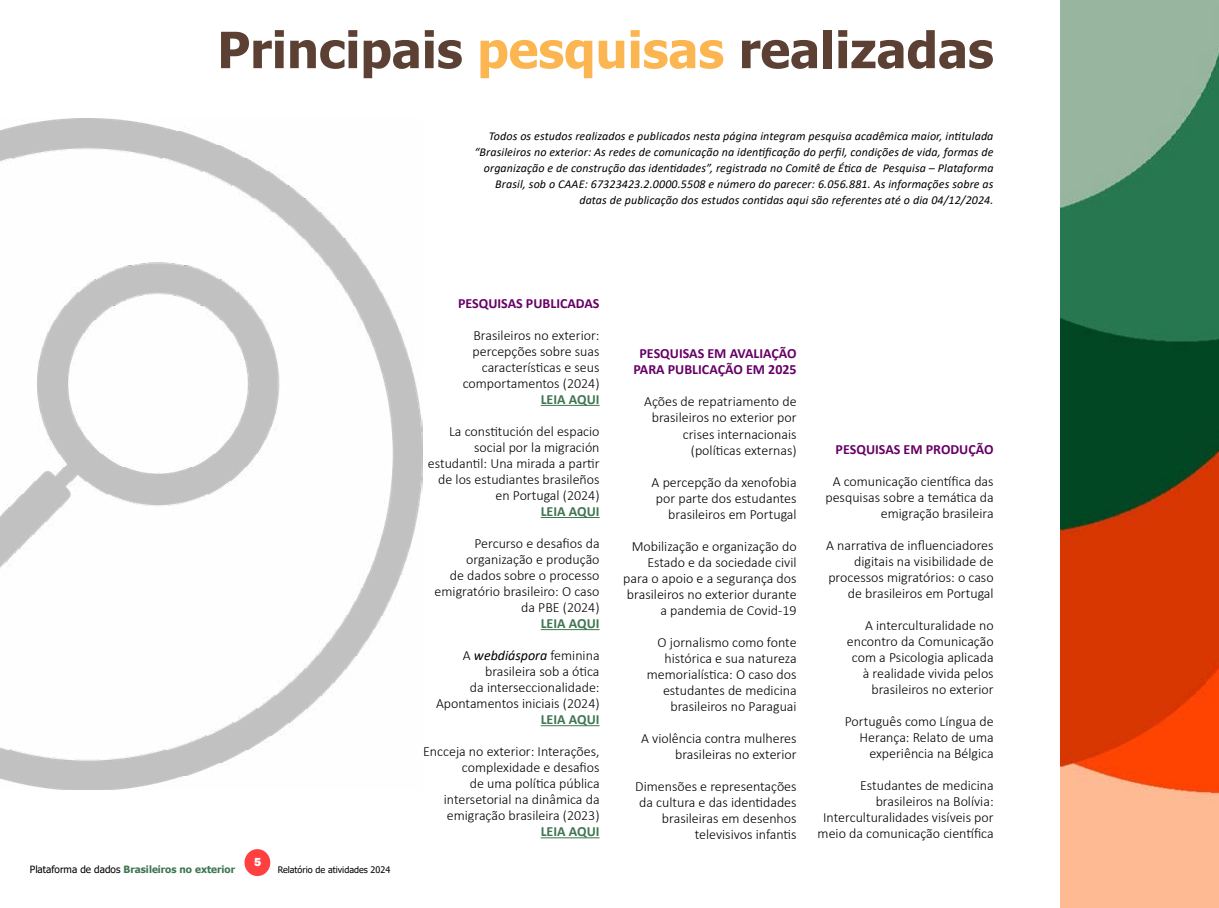
<style>
.page{position:relative;width:1219px;height:908px;background:#fff}
.page>*{position:absolute;margin:0;border:0;box-sizing:border-box;transform-origin:0 0}
.t1{font:700 50px "Tahoma";color:#5c4033}
.t2{font:300 14px/16px "Calibri";color:#000;text-align:right}
.t3{font:700 14px/16px "Calibri";color:#606;text-align:center}
.t4{font:700 14px "Calibri";color:#3f7652}
.t5{font:italic 12px/16px "Calibri";letter-spacing:.01em;color:#000;text-align:right}
.t6{font:800 12px "Franklin Gothic";color:#fff}
.t7{font:700 10px "Tahoma";color:#3f7652}
.t8{font:9px "Tahoma";color:#000}
.s1{color:#fbb651}
.s2{font-weight:400;color:#000}
.s3{font-weight:400;font-style:italic}
</style>
<div class="page">
<div style="left:244px;top:848px;width:26px;height:27px;background:#ff4040;border-radius:50%"></div>
<img style="left:1060px;top:0;width:159px;height:907px">
<hr style="left:541px;top:405px;width:59px;height:1px;background:#3f7652">
<hr style="left:541px;top:517px;width:59px;height:1px;background:#3f7652">
<hr style="left:541px;top:629px;width:59px;height:1px;background:#3f7652">
<hr style="left:541px;top:725px;width:59px;height:1px;background:#3f7652">
<hr style="left:541px;top:837px;width:59px;height:1px;background:#3f7652">
<img style="left:0;top:119px;width:422px;height:669px">
<h1 class="t1" style="left:217px;top:15px;width:778px">Principais <span class="s1">pesquisas</span> realizadas</h1>
<p class="t5" style="left:474px;top:128px;width:521px">Todos os estudos realizados e publicados nesta página integram pesquisa acadêmica maior, intitulada “Brasileiros no exterior: As redes de comunicação na identificação do perfil, condições de vida, formas de organização e de construção das identidades”, registrada no Comitê de Ética de Pesquisa – Plataforma Brasil, sob o CAAE: 67323423.2.0000.5508 e número do parecer: 6.056.881. As informações sobre as datas de publicação dos estudos contidas aqui são referentes até o dia 04/12/2024.</p>
<p class="t6" style="left:254px;top:854px;width:9px">5</p>
<p class="t7" style="left:30px;top:862px;width:207px"><span class="s2">Plataforma de dados</span> Brasileiros no exterior</p>
<p class="t8" style="left:278px;top:863px;width:114px">Relatório de atividades 2024</p>
<p class="t3" style="left:458px;top:295px;width:143px">PESQUISAS PUBLICADAS</p>
<p class="t2" style="left:463px;top:327px;width:138px">Brasileiros no exterior: percepções sobre suas características e seus comportamentos (2024)</p>
<p class="t4" style="left:541px;top:389px;width:60px">LEIA AQUI</p>
<p class="t2" style="left:428px;top:423px;width:173px">La constitución del espacio social por la migración estudantil: Una mirada a partir de los estudiantes brasileños en Portugal (2024)</p>
<p class="t4" style="left:541px;top:501px;width:60px">LEIA AQUI</p>
<p class="t2" style="left:435px;top:535px;width:166px">Percurso e desafios da organização e produção<br>de dados sobre o processo emigratório brasileiro: O caso da PBE (2024)</p>
<p class="t4" style="left:541px;top:613px;width:60px">LEIA AQUI</p>
<p class="t2" style="left:436px;top:647px;width:165px">A <span class="s3">webdiáspora</span> feminina brasileira sob a ótica<br>da interseccionalidade:<br>Apontamentos iniciais (2024)</p>
<p class="t4" style="left:541px;top:709px;width:60px">LEIA AQUI</p>
<p class="t2" style="left:423px;top:743px;width:178px">Encceja no exterior: Interações, complexidade e desafios<br>de uma política pública intersetorial na dinâmica da emigração brasileira (2023)</p>
<p class="t4" style="left:541px;top:821px;width:60px">LEIA AQUI</p>
<p class="t3" style="left:633px;top:345px;width:165px">PESQUISAS EM AVALIAÇÃO<br>PARA PUBLICAÇÃO EM 2025</p>
<p class="t2" style="left:644px;top:393px;width:154px">Ações de repatriamento de brasileiros no exterior por crises internacionais (políticas externas)</p>
<p class="t2" style="left:652px;top:473px;width:146px">A percepção da xenofobia por parte dos estudantes brasileiros em Portugal</p>
<p class="t2" style="left:623px;top:537px;width:175px">Mobilização e organização do<br>Estado e da sociedade civil para o apoio e a segurança dos brasileiros no exterior durante a pandemia de Covid-19</p>
<p class="t2" style="left:647px;top:633px;width:151px">O jornalismo como fonte histórica e sua natureza memorialística: O caso dos estudantes de medicina brasileiros no Paraguai</p>
<p class="t2" style="left:641px;top:729px;width:157px">A violência contra mulheres brasileiras no exterior</p>
<p class="t2" style="left:635px;top:777px;width:163px">Dimensões e representações da cultura e das identidades brasileiras em desenhos televisivos infantis</p>
<p class="t3" style="left:836px;top:441px;width:159px">PESQUISAS EM PRODUÇÃO</p>
<p class="t2" style="left:825px;top:473px;width:170px">A comunicação científica das pesquisas sobre a temática da emigração brasileira</p>
<p class="t2" style="left:826px;top:537px;width:169px">A narrativa de influenciadores digitais na visibilidade de processos migratórios: o caso de brasileiros em Portugal</p>
<p class="t2" style="left:847px;top:617px;width:148px">A interculturalidade no encontro da Comunicação com a Psicologia aplicada à realidade vivida pelos brasileiros no exterior</p>
<p class="t2" style="left:845px;top:713px;width:150px">Português como Língua de<br>Herança: Relato de uma experiência na Bélgica</p>
<p class="t2" style="left:818px;top:777px;width:178px">Estudantes de medicina brasileiros na Bolívia:<br>Interculturalidades visíveis por meio da comunicação científica</p>
</div>
